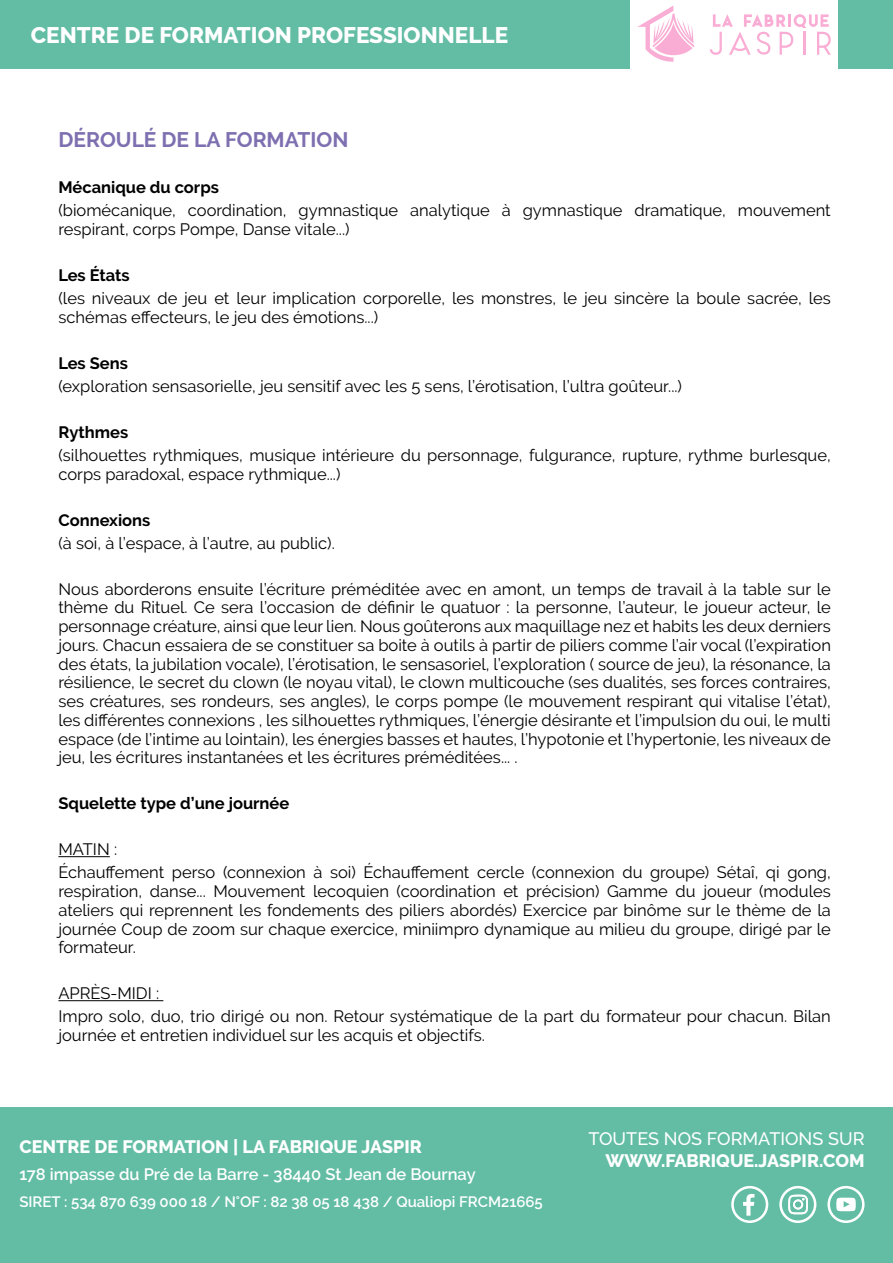
<style>
.page{position:relative;width:893px;height:1263px;background:#fff}
.page>*{position:absolute;margin:0;border:0;box-sizing:border-box;transform-origin:0 0}
.t1{font:800 22.5px "Raleway";color:#fff}
.t2{font:700 21px "Raleway";color:#7e6fb0}
.t3{font:800 18px "Raleway";color:#fff}
.t4{font:500 18px "Raleway";color:#fff}
.t5{font:16.5px/18.8px "Raleway";color:#000}
.t6{font:700 16.5px "Raleway";color:#000}
.t7{font:600 16.5px "Raleway";color:#fff}
.t8{font:600 15px "Raleway";color:#fff}
</style>
<div class="page">
<div style="left:0;top:1108px;width:893px;height:155px;background:#62bda4"></div>
<svg style="left:731px;top:1186px;width:37px;height:37px"></svg>
<svg style="left:779px;top:1186px;width:37px;height:37px"></svg>
<svg style="left:827px;top:1186px;width:37px;height:37px"></svg>
<div style="left:0;top:0;width:629px;height:68px;background:#62bda4"></div>
<div style="left:839px;top:0;width:54px;height:68px;background:#62bda4"></div>
<svg style="left:638px;top:6px;width:56px;height:56px"></svg>
<svg style="left:710px;top:14px;width:121px;height:41px"></svg>
<hr style="left:58px;top:856px;width:52px;height:1px;background:#000">
<hr style="left:58px;top:1000px;width:105px;height:1px;background:#000">
<h1 class="t1" style="left:31px;top:22px;width:479px">CENTRE DE FORMATION PROFESSIONNELLE</h1>
<p class="t2" style="left:58px;top:128px;width:291px">DÉROULÉ DE LA FORMATION</p>
<p class="t6" style="left:58px;top:178px;width:162px">Mécanique du corps</p>
<p class="t5" style="left:58px;top:201px;width:774px">(biomécanique, coordination, gymnastique analytique à gymnastique dramatique, mouvement respirant, corps Pompe, Danse vitale...)</p>
<p class="t6" style="left:58px;top:266px;width:73px">Les États</p>
<p class="t5" style="left:58px;top:289px;width:774px">(les niveaux de jeu et leur implication corporelle, les monstres, le jeu sincère la boule sacrée, les schémas effecteurs, le jeu des émotions...)</p>
<p class="t6" style="left:58px;top:354px;width:71px">Les Sens</p>
<p class="t5" style="left:58px;top:377px;width:625px">(exploration sensasorielle, jeu sensitif avec les 5 sens, l’érotisation, l’ultra goûteur...)</p>
<p class="t6" style="left:58px;top:423px;width:71px">Rythmes</p>
<p class="t5" style="left:58px;top:446px;width:774px">(silhouettes rythmiques, musique intérieure du personnage, fulgurance, rupture, rythme burlesque, corps paradoxal, espace rythmique...)</p>
<p class="t6" style="left:58px;top:510px;width:93px">Connexions</p>
<p class="t5" style="left:58px;top:533px;width:278px">(à soi, à l’espace, à l’autre, au public).</p>
<p class="t5" style="left:58px;top:579px;width:774px;text-align:justify">Nous aborderons ensuite l’écriture préméditée avec en amont, un temps de travail à la table sur le thème du Rituel. Ce sera l’occasion de définir le quatuor : la personne, l’auteur, le joueur acteur, le personnage créature, ainsi que leur lien. Nous goûterons aux maquillage nez et habits les deux derniers jours. Chacun essaiera de se constituer sa boite à outils à partir de piliers comme l’air vocal (l’expiration des états, la jubilation vocale), l’érotisation, le sensasoriel, l’exploration ( source de jeu), la résonance, la résilience, le secret du clown (le noyau vital), le clown multicouche (ses dualités, ses forces contraires, ses créatures, ses rondeurs, ses angles), le corps pompe (le mouvement respirant qui vitalise l’état), les différentes connexions , les silhouettes rythmiques, l’énergie désirante et l’impulsion du oui, le multi espace (de l’intime au lointain), les énergies basses et hautes, l’hypotonie et l’hypertonie, les niveaux de jeu, les écritures instantanées et les écritures préméditées... .</p>
<p class="t6" style="left:58px;top:794px;width:232px">Squelette type d’une journée</p>
<p class="t5" style="left:58px;top:838px;width:774px;line-height:23px">MATIN :<br>Échauffement perso (connexion à soi) Échauffement cercle (connexion du groupe) Sétaî, qi gong,</p>
<p class="t5" style="left:58px;top:882px;width:774px;text-align:justify">respiration, danse... Mouvement lecoquien (coordination et précision) Gamme du joueur (modules ateliers qui reprennent les fondements des piliers abordés) Exercice par binôme sur le thème de la journée Coup de zoom sur chaque exercice, miniimpro dynamique au milieu du groupe, dirigé par le formateur.</p>
<p class="t5" style="left:58px;top:982px;width:774px;line-height:23px">APRÈS-MIDI :<br>Impro solo, duo, trio dirigé ou non. Retour systématique de la part du formateur pour chacun. Bilan</p>
<p class="t5" style="left:58px;top:1026px;width:428px">journée et entretien individuel sur les acquis et objectifs.</p>
<p class="t3" style="left:19px;top:1136px;width:404px">CENTRE DE FORMATION | LA FABRIQUE JASPIR</p>
<p class="t7" style="left:19px;top:1164px;width:458px">178 impasse du Pré de la Barre - 38440 St Jean de Bournay</p>
<p class="t8" style="left:19px;top:1193px;width:525px">SIRET : 534 870 639 000 18 / N°OF : 82 38 05 18 438 / Qualiopi FRCM21665</p>
<p class="t4" style="left:588px;top:1129px;width:278px">TOUTES NOS FORMATIONS SUR</p>
<p class="t3" style="left:605px;top:1150px;width:261px">WWW.FABRIQUE.JASPIR.COM</p>
</div>
